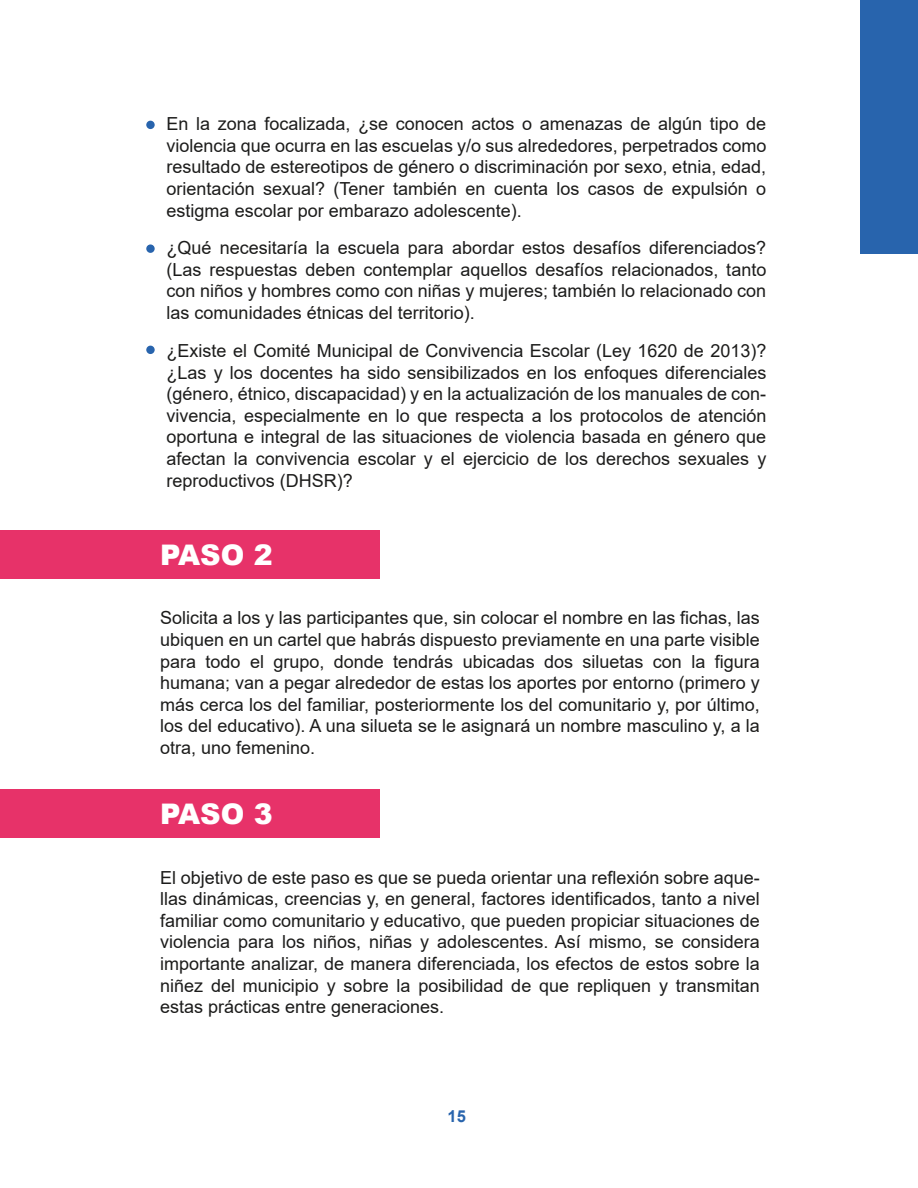
<style>
.page{position:relative;width:918px;height:1188px;background:#fff}
.page>*{position:absolute;margin:0;border:0;box-sizing:border-box;transform-origin:0 0}
.t1{font:900 28.35px "Arial";color:#fff}
.t2{font:18px/21.6px "Arial";color:#1c1c1b;text-align:justify}
.t3{font:700 16.5px "Arial";color:#2864ad}
</style>
<div class="page">
<div style="left:0;top:530px;width:380px;height:49px;background:#e73269"></div>
<div style="left:0;top:789px;width:380px;height:49px;background:#e73269"></div>
<div style="left:146px;top:121px;width:9px;height:8px;background:#2864ad;border-radius:50%"></div>
<div style="left:146px;top:244px;width:9px;height:9px;background:#2864ad;border-radius:50%"></div>
<div style="left:146px;top:346px;width:9px;height:8px;background:#2864ad;border-radius:50%"></div>
<div style="left:860px;top:0;width:58px;height:253px;background:#2864ad"></div>
<p class="t2" style="left:167px;top:113px;width:601px">En la zona focalizada, ¿se conocen actos o amenazas de algún tipo de violencia que ocurra en las escuelas y/o sus alrededores, perpetrados como resultado de estereotipos de género o discriminación por sexo, etnia, edad, orientación sexual? (Tener también en cuenta los casos de expulsión o estigma escolar por embarazo adolescente).</p>
<p class="t2" style="left:167px;top:237px;width:601px">¿Qué necesitaría la escuela para abordar estos desafíos diferenciados? (Las respuestas deben contemplar aquellos desafíos relacionados, tanto con niños y hombres como con niñas y mujeres; también lo relacionado con las comunidades étnicas del territorio).</p>
<p class="t2" style="left:167px;top:340px;width:601px">¿Existe el Comité Municipal de Convivencia Escolar (Ley 1620 de 2013)? ¿Las y los docentes ha sido sensibilizados en los enfoques diferenciales (género, étnico, discapacidad) y en la actualización de los manuales de con&shy;vivencia, especialmente en lo que respecta a los protocolos de atención oportuna e integral de las situaciones de violencia basada en género que afectan la convivencia escolar y el ejercicio de los derechos sexuales y reproductivos (DHSR)?</p>
<h1 class="t1" style="left:160px;top:534px;width:114px">PASO 2</h1>
<p class="t2" style="left:160px;top:607px;width:601px">Solicita a los y las participantes que, sin colocar el nombre en las fichas, las ubiquen en un cartel que habrás dispuesto previamente en una parte visible para todo el grupo, donde tendrás ubicadas dos siluetas con la figura humana; van a pegar alrededor de estas los aportes por entorno (primero y más cerca los del familiar, posteriormente los del comunitario y, por último, los del educativo). A una silueta se le asignará un nombre masculino y, a la otra, uno femenino.</p>
<h1 class="t1" style="left:160px;top:793px;width:114px">PASO 3</h1>
<p class="t2" style="left:160px;top:866px;width:601px">El objetivo de este paso es que se pueda orientar una reflexión sobre aque&shy;llas dinámicas, creencias y, en general, factores identificados, tanto a nivel familiar como comunitario y educativo, que pueden propiciar situaciones de violencia para los niños, niñas y adolescentes. Así mismo, se considera importante analizar, de manera diferenciada, los efectos de estos sobre la niñez del municipio y sobre la posibilidad de que repliquen y transmitan estas prácticas entre generaciones.</p>
<p class="t3" style="left:448px;top:1105px;width:20px">15</p>
</div>
